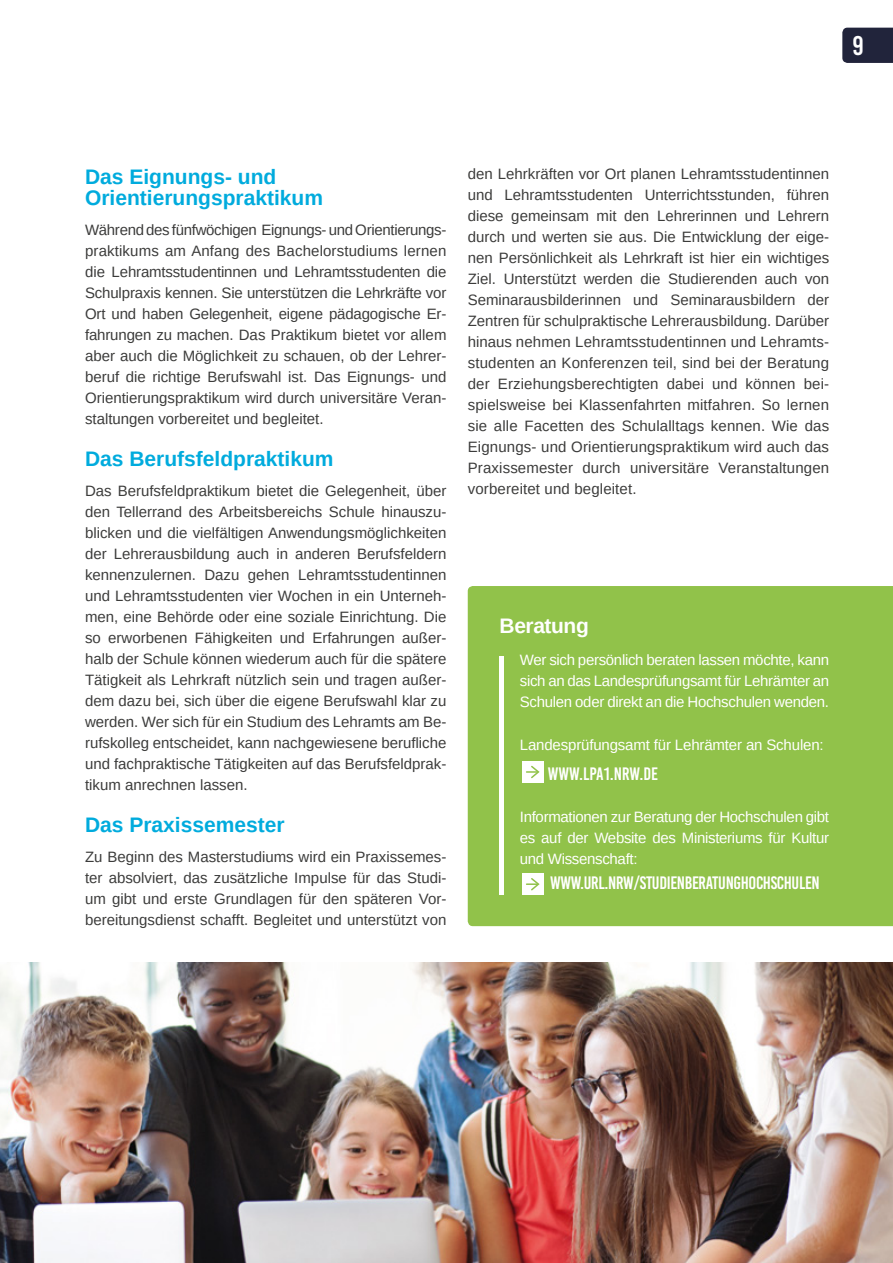
<style>
.page{position:relative;width:893px;height:1263px;background:#fff}
.page>*{position:absolute;margin:0;border:0;box-sizing:border-box;transform-origin:0 0}
.t1{font:27px "Bebas Kai";color:#fff}
.t2{font:700 21px/21px "Arimo";color:#00abdd}
.t3{font:700 21px "Arimo";letter-spacing:-.02em;color:#fff}
.t4{font:18px "Bebas Kai";letter-spacing:-.02em;color:#fff}
.t5{font:18px "Bebas Kai";color:#fff}
.t6{font:15px/21px "Arimo";color:#3c3c3b;text-align:justify}
.t7{font:15px/21px "Arimo";letter-spacing:-.02em;color:#fff;text-align:justify}
</style>
<div class="page">
<img style="left:0;top:963px;width:893px;height:300px">
<div style="left:468px;top:586px;width:425px;height:340px;background:#91c24a"></div>
<hr style="left:500px;top:656px;width:4px;height:239px;background:#fff">
<div style="left:522px;top:761px;width:21px;height:22px;background:#fff"></div>
<svg style="left:527px;top:765px;width:13px;height:14px"></svg>
<div style="left:522px;top:873px;width:21px;height:22px;background:#fff"></div>
<svg style="left:527px;top:878px;width:13px;height:13px"></svg>
<div style="left:842px;top:28px;width:51px;height:35px;background:#21243b"></div>
<h1 class="t1" style="left:852px;top:32px;width:13px">9</h1>
<h2 class="t2" style="left:85px;top:166px;width:240px">Das Eignungs- und<br>Orientierungspraktikum</h2>
<p class="t6" style="left:85px;top:219px;width:363px">Während des fünfwöchigen Eignungs- und Orientierungs&shy;praktikums am Anfang des Bachelorstudiums lernen die Lehramtsstudentinnen und Lehramtsstudenten die Schulpraxis kennen. Sie unterstützen die Lehrkräfte vor Ort und haben Gelegenheit, eigene pädagogische Er&shy;fahrungen zu machen. Das Praktikum bietet vor allem aber auch die Möglichkeit zu schauen, ob der Lehrer&shy;beruf die richtige Berufswahl ist. Das Eignungs- und Orientierungspraktikum wird durch universitäre Veran&shy;staltungen vorbereitet und begleitet.</p>
<h2 class="t2" style="left:85px;top:448px;width:250px">Das Berufsfeldpraktikum</h2>
<p class="t6" style="left:85px;top:480px;width:363px">Das Berufsfeldpraktikum bietet die Gelegenheit, über den Tellerrand des Arbeitsbereichs Schule hinauszu&shy;blicken und die vielfältigen Anwendungsmöglichkeiten der Lehrerausbildung auch in anderen Berufsfeldern kennenzulernen. Dazu gehen Lehramtsstudentinnen und Lehramtsstudenten vier Wochen in ein Unterneh&shy;men, eine Behörde oder eine soziale Einrichtung. Die so erworbenen Fähigkeiten und Erfahrungen außer&shy;halb der Schule können wiederum auch für die spätere Tätigkeit als Lehrkraft nützlich sein und tragen außer&shy;dem dazu bei, sich über die eigene Berufswahl klar zu werden. Wer sich für ein Studium des Lehramts am Be&shy;rufskolleg entscheidet, kann nachgewiesene berufliche und fachpraktische Tätigkeiten auf das Berufsfeldprak&shy;tikum anrechnen lassen.</p>
<h2 class="t2" style="left:85px;top:814px;width:201px">Das Praxissemester</h2>
<p class="t6" style="left:85px;top:846px;width:363px">Zu Beginn des Masterstudiums wird ein Praxissemes&shy;ter absolviert, das zusätzliche Impulse für das Studi&shy;um gibt und erste Grundlagen für den späteren Vor&shy;bereitungsdienst schafft. Begleitet und unterstützt von</p>
<p class="t6" style="left:468px;top:164px;width:363px">den Lehrkräften vor Ort planen Lehramtsstudentinnen und Lehramtsstudenten Unterrichtsstunden, führen diese gemeinsam mit den Lehrerinnen und Lehrern durch und werten sie aus. Die Entwicklung der eige&shy;nen Persönlichkeit als Lehrkraft ist hier ein wichtiges Ziel. Unterstützt werden die Studierenden auch von Seminarausbilderinnen und Seminarausbildern der Zentren für schulpraktische Lehrerausbildung. Darüber hinaus nehmen Lehramtsstudentinnen und Lehramts&shy;studenten an Konferenzen teil, sind bei der Beratung der Erziehungsberechtigten dabei und können bei&shy;spielsweise bei Klassenfahrten mitfahren. So lernen sie alle Facetten des Schulalltags kennen. Wie das Eignungs- und Orientierungspraktikum wird auch das Praxissemester durch universitäre Veranstaltungen vorbereitet und begleitet.</p>
<h2 class="t3" style="left:500px;top:611px;width:91px">Beratung</h2>
<p class="t7" style="left:520px;top:650px;width:311px">Wer sich persönlich beraten lassen möchte, kann sich an das Landesprüfungsamt für Lehrämter an Schulen oder direkt an die Hochschulen wenden.</p>
<p class="t7" style="left:520px;top:734px;width:305px">Landesprüfungsamt für Lehrämter an Schulen:</p>
<p class="t5" style="left:548px;top:764px;width:112px">WWW.LPA1.NRW.DE</p>
<p class="t7" style="left:520px;top:806px;width:311px">Informationen zur Beratung der Hochschulen gibt es auf der Website des Ministeriums für Kultur und Wissenschaft:</p>
<p class="t4" style="left:550px;top:873px;width:271px">WWW.URL.NRW/STUDIENBERATUNGHOCHSCHULEN</p>
</div>
